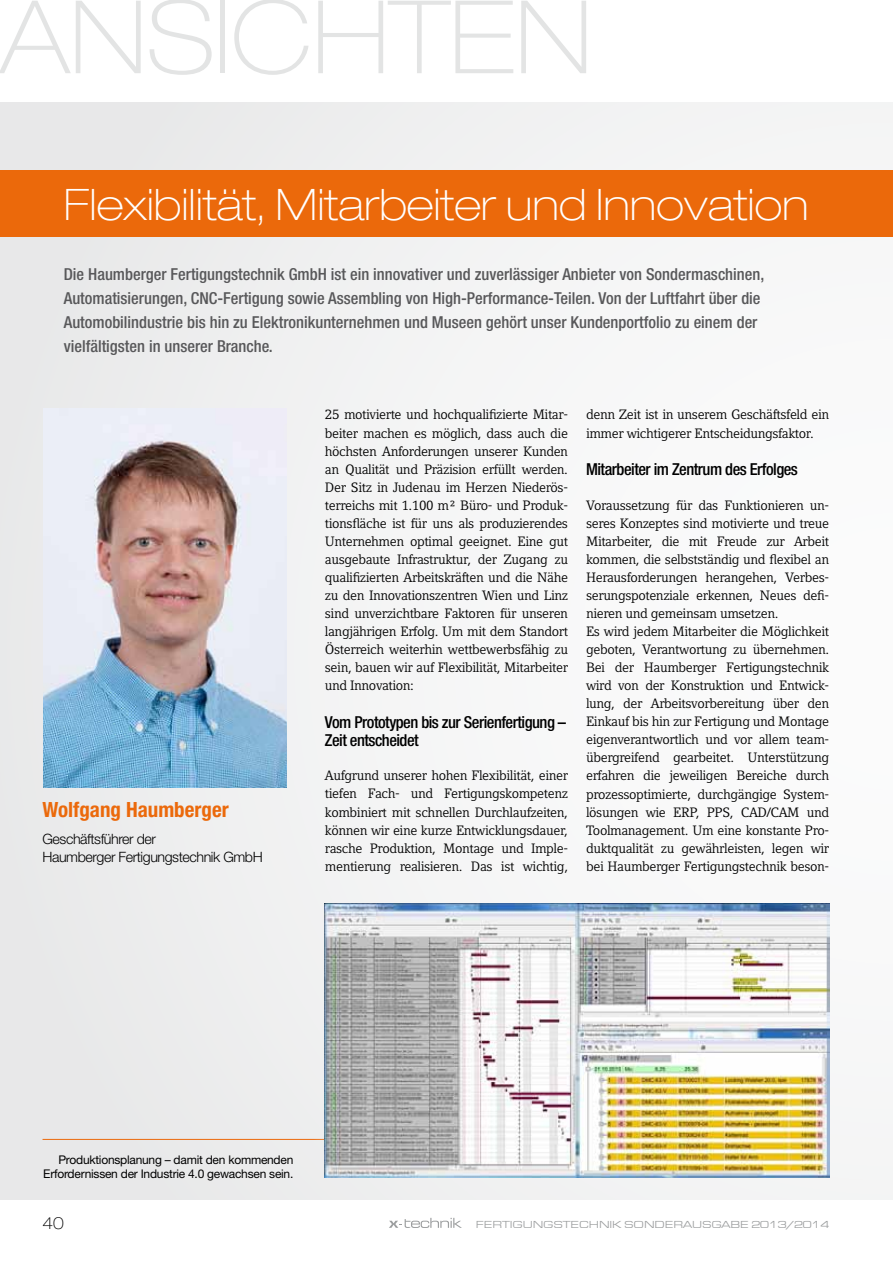
<style>
.page{position:relative;width:893px;height:1263px;background:#fff}
.page>*{position:absolute;margin:0;border:0;box-sizing:border-box;transform-origin:0 0}
.t1{font:100 expanded 101.55px "Helvetica Neue";color:#e3e4e4}
.t2{font:100 expanded 43.5px "Helvetica Neue";color:#fff}
.t3{font:700 condensed 21px "Helvetica Neue";color:#eb690b}
.t4{font:500 condensed 16.5px/24px "Helvetica Neue";color:#58585a}
.t5{font:500 condensed 16.5px/18px "Helvetica Neue";letter-spacing:-.03em;color:#000}
.t6{font:100 expanded 16.5px "Helvetica Neue";color:#000}
.t7{font:300 14.25px/17.1px "Helvetica Neue";letter-spacing:-.03em;color:#000}
.t8{font:13.5px/18px "Compatil Letter LT Pro";letter-spacing:-.03em;color:#000;text-align:justify}
.t9{font:12px/14.4px "Helvetica Neue";letter-spacing:-.02em;color:#000;text-align:right}
.t10{font:10.5px "Eurostile Extended Roman DTC";letter-spacing:-.01em;color:#9c9e9f}
</style>
<div class="page">
<div style="left:0;top:102px;width:893px;height:1098px;background:#f4f4f4"></div>
<svg style="left:389px;top:1218px;width:73px;height:10px"></svg>
<div style="left:0;top:170px;width:893px;height:66px;background:#eb690b"></div>
<img style="left:44px;top:409px;width:243px;height:378px">
<hr style="left:43px;top:1139px;width:331px;height:1px;background:#eb690b">
<img style="left:325px;top:903px;width:504px;height:275px">
<h1 class="t1" style="left:0;top:-23px;width:582px">ANSICHTEN</h1>
<h2 class="t2" style="left:64px;top:179px;width:746px">Flexibilität, Mitarbeiter und Innovation</h2>
<p class="t4" style="left:64px;top:262px;width:702px">Die Haumberger Fertigungstechnik GmbH ist ein innovativer und zuverlässiger Anbieter von Sondermaschinen, Automatisierungen, CNC-Fertigung sowie Assembling von High-Performance-Teilen. Von der Luftfahrt über die Automobilindustrie bis hin zu Elektronikunternehmen und Museen gehört unser Kundenportfolio zu einem der vielfältigsten in unserer Branche.</p>
<h3 class="t3" style="left:43px;top:797px;width:188px">Wolfgang Haumberger</h3>
<p class="t7" style="left:43px;top:830px;width:222px">Geschäftsführer der<br>Haumberger Fertigungstechnik GmbH</p>
<p class="t8" style="left:325px;top:406px;width:245px">25 motivierte und hochqualifizierte Mitar&shy;beiter machen es möglich, dass auch die höchsten Anforderungen unserer Kunden an Qualität und Präzision erfüllt werden.<br>Der Sitz in Judenau im Herzen Niederös&shy;terreichs mit 1.100 m² Büro- und Produk&shy;tionsfläche ist für uns als produzierendes Unternehmen optimal geeignet. Eine gut ausgebaute Infrastruktur, der Zugang zu qualifizierten Arbeitskräften und die Nähe zu den Innovationszentren Wien und Linz sind unverzichtbare Faktoren für unseren langjährigen Erfolg. Um mit dem Standort Österreich weiterhin wettbewerbsfähig zu sein, bauen wir auf Flexibilität, Mitarbeiter und Innovation:</p>
<p class="t5" style="left:325px;top:713px;width:243px">Vom Prototypen bis zur Serienfertigung –<br>Zeit entscheidet</p>
<p class="t8" style="left:325px;top:767px;width:245px">Aufgrund unserer hohen Flexibilität, einer tiefen Fach- und Fertigungskompetenz kombiniert mit schnellen Durchlaufzeiten, können wir eine kurze Entwicklungsdauer, rasche Produktion, Montage und Imple&shy;mentierung realisieren. Das ist wichtig,</p>
<p class="t8" style="left:586px;top:406px;width:245px">denn Zeit ist in unserem Geschäftsfeld ein immer wichtigerer Entscheidungsfaktor.</p>
<p class="t5" style="left:586px;top:460px;width:213px">Mitarbeiter im Zentrum des Erfolges</p>
<p class="t8" style="left:586px;top:496px;width:245px;text-align:left">Voraussetzung für das Funktionieren un&shy;seres Konzeptes sind motivierte und treue Mitarbeiter, die mit Freude zur Arbeit kommen, die selbstständig und flexibel an Herausforderungen herangehen, Verbes&shy;serungspotenziale erkennen, Neues defi&shy;nieren und gemeinsam umsetzen.<br>Es wird jedem Mitarbeiter die Möglichkeit geboten, Verantwortung zu übernehmen.<br>Bei der Haumberger Fertigungstechnik wird von der Konstruktion und Entwick&shy;lung, der Arbeitsvorbereitung über den Einkauf bis hin zur Fertigung und Montage eigenverantwortlich und vor allem team&shy;übergreifend gearbeitet. Unterstützung erfahren die jeweiligen Bereiche durch prozessoptimierte, durchgängige System&shy;lösungen wie ERP, PPS, CAD/CAM und Toolmanagement. Um eine konstante Pro&shy;duktqualität zu gewährleisten, legen wir bei Haumberger Fertigungstechnik beson-</p>
<p class="t9" style="left:43px;top:1152px;width:252px">Produktionsplanung – damit den kommenden<br>Erfordernissen der Industrie 4.0 gewachsen sein.</p>
<p class="t6" style="left:43px;top:1213px;width:23px">40</p>
<p class="t10" style="left:476px;top:1219px;width:227px">FERTIGUNGSTECHNIK SON DERAUSG</p>
<p class="t10" style="left:722px;top:1219px;width:109px">ABE 2013/2014</p>
</div>
